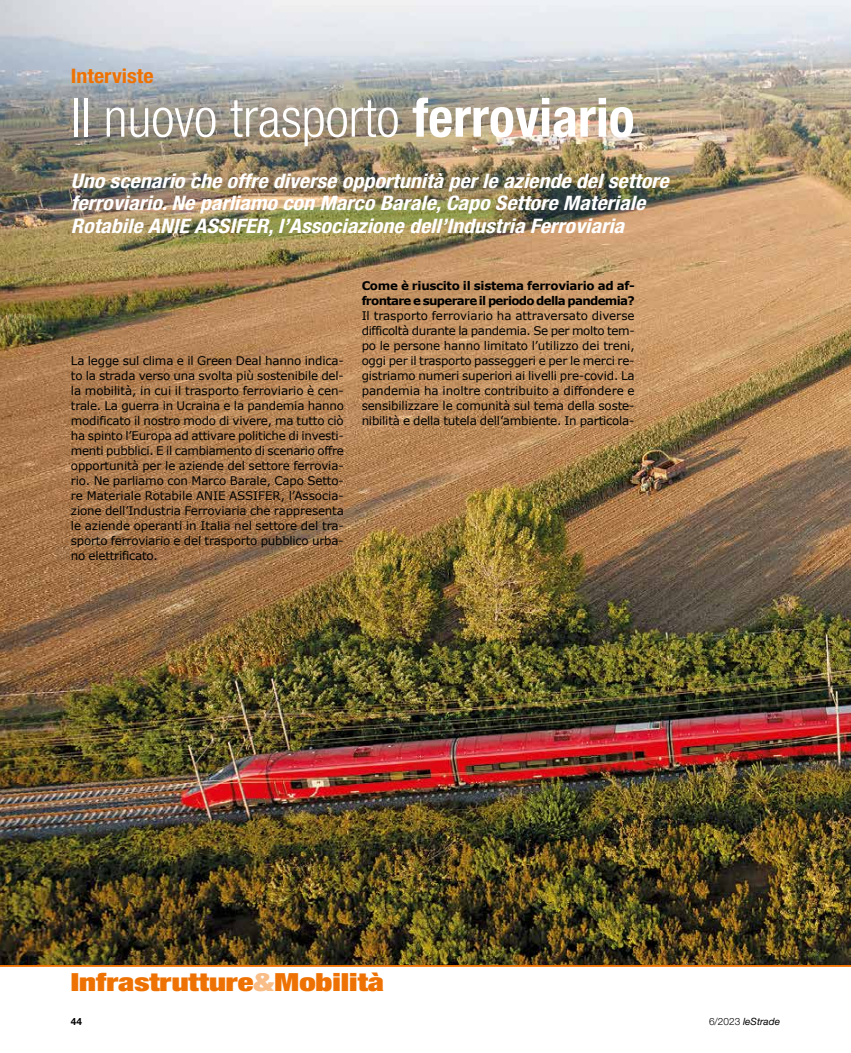
<style>
.page{position:relative;width:851px;height:1053px;background:#fff}
.page>*{position:absolute;margin:0;border:0;box-sizing:border-box;transform-origin:0 0}
.t1{font:300 condensed 53.75px "Helvetica Neue LT Std";color:#fff}
.t2{font:900 condensed 25px "Helvetica Neue LT Std";color:#ee7203;scale:1.3 1}
.t3{font:italic 700 condensed 20px/22.5px "Helvetica Neue LT Std";color:#fff;scale:1.1 1}
.t4{font:700 condensed 20px "Helvetica Neue LT Std";color:#ee7203;scale:1.1 1}
.t5{font:11.88px/15px "Verdana";letter-spacing:-.02em;color:#000;text-align:justify}
.t6{font:700 11.88px/15px "Verdana";letter-spacing:-.06em;color:#000}
.t7{font:italic 10px "Helvetica Neue LT Std";color:#000}
.t8{font:700 10px "Helvetica Neue LT Std";color:#000}
.s1{font-weight:700}
.s2{color:#f9bd88}
.s3{font-weight:300;font-style:normal}
</style>
<div class="page">
<hr style="left:0;top:964px;width:850px;height:2px;background:#ee7203">
<img style="left:0;top:0;width:850px;height:964px">
<h3 class="t4" style="left:71px;top:64px;width:77px">Interviste</h3>
<h1 class="t1" style="left:71px;top:87px;width:565px">Il nuovo trasporto <span class="s1">ferroviario</span></h1>
<h3 class="t3" style="left:71px;top:169px;width:545px">Uno scenario che offre diverse opportunità per le aziende del settore ferroviario. Ne parliamo con Marco Barale, Capo Settore Materiale<br>Rotabile ANIE ASSIFER, l’Associazione dell’Industria Ferroviaria</h3>
<p class="t5" style="left:71px;top:354px;width:274px">La legge sul clima e il Green Deal hanno indica&shy;to la strada verso una svolta più sostenibile del&shy;la mobilità, in cui il trasporto ferroviario è cen&shy;trale. La guerra in Ucraina e la pandemia hanno modificato il nostro modo di vivere, ma tutto ciò ha spinto l’Europa ad attivare politiche di investi&shy;menti pubblici. E il cambiamento di scenario offre opportunità per le aziende del settore ferrovia&shy;rio. Ne parliamo con Marco Barale, Capo Setto&shy;re Materiale Rotabile ANIE ASSIFER, l’Associa&shy;zione dell’Industria Ferroviaria che rappresenta le aziende operanti in Italia nel settore del tra&shy;sporto ferroviario e del trasporto pubblico urba&shy;no elettrificato.</p>
<p class="t6" style="left:361px;top:278px;width:274px">Come è riuscito il sistema ferroviario ad af&shy;frontare e superare il periodo della pandemia?</p>
<p class="t5" style="left:361px;top:308px;width:274px">Il trasporto ferroviario ha attraversato diverse difficoltà durante la pandemia. Se per molto tem&shy;po le persone hanno limitato l’utilizzo dei treni, oggi per il trasporto passeggeri e per le merci re&shy;gistriamo numeri superiori ai livelli pre-covid. La pandemia ha inoltre contribuito a diffondere e sensibilizzare le comunità sul tema della soste&shy;nibilità e della tutela dell’ambiente. In particola-</p>
<h2 class="t2" style="left:71px;top:965px;width:242px">Infrastrutture<span class="s2">&amp;</span>Mobilità</h2>
<p class="t8" style="left:71px;top:1014px;width:13px">44</p>
<p class="t7" style="left:709px;top:1014px;width:72px"><span class="s3">6/2023</span> leStrade</p>
</div>
